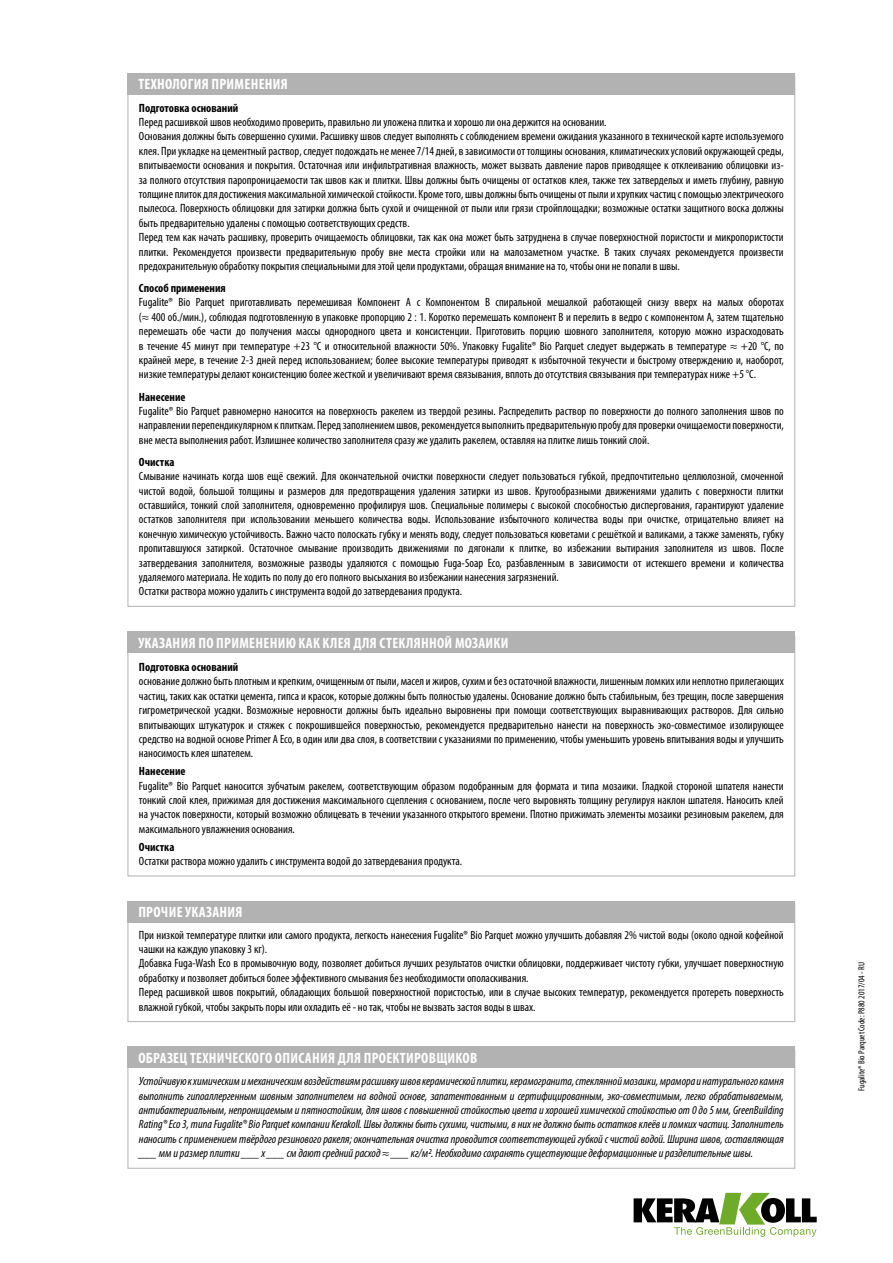
<style>
.page{position:relative;width:893px;height:1263px;background:#fff}
.page>*{position:absolute;margin:0;border:0;box-sizing:border-box;transform-origin:0 0}
.t1{font:700 condensed 15px "Myriad Pro";letter-spacing:.02em;color:#fff}
.t2{font:condensed 12px/14.4px "Myriad Pro";color:#000;text-align:justify}
.t3{font:italic condensed 12px/14.4px "Myriad Pro";color:#000;text-align:justify}
.t4{font:700 condensed 12px "Myriad Pro";color:#000}
.t5{font:condensed 9px "Myriad Pro";color:#000}
</style>
<div class="page">
<svg style="left:634px;top:1193px;width:183px;height:44px"></svg>
<div style="left:128px;top:73px;width:667px;height:21px;background:#b3b2b2"></div>
<div style="left:128px;top:903px;width:667px;height:119px;border:1px solid #b3b2b2"></div>
<div style="left:128px;top:901px;width:667px;height:21px;background:#b3b2b2"></div>
<div style="left:128px;top:1050px;width:667px;height:118px;border:1px solid #b3b2b2"></div>
<div style="left:128px;top:1047px;width:667px;height:21px;background:#b3b2b2"></div>
<div style="left:128px;top:631px;width:667px;height:22px;background:#b3b2b2"></div>
<p class="t1" style="left:138px;top:75px;width:151px">ТЕХНОЛОГИЯ ПРИМЕНЕНИЯ</p>
<p class="t4" style="left:139px;top:100px;width:101px">Подготовка оснований</p>
<p class="t2" style="left:139px;top:115px;width:646px;text-align:left">Перед расшивкой швов необходимо проверить, правильно ли уложена плитка и хорошо ли она держится на основании.<br>Основания должны быть совершенно сухими. Расшивку швов следует выполнять с соблюдением времени ожидания указанного в технической карте используемого клея. При укладке на цементный раствор, следует подождать не менее 7/14 дней, в зависимости от толщины основания, климатических условий окружающей среды, впитываемости основания и покрытия. Остаточная или инфильтративная влажность, может вызвать давление паров приводящее к отклеиванию облицовки из&shy;за полного отсутствия паропроницаемости так швов как и плитки. Швы должны быть очищены от остатков клея, также тех затверделых и иметь глубину, равную толщине плиток для достижения максимальной химической стойкости. Кроме того, швы должны быть очищены от пыли и хрупких частиц с помощью электрического пылесоса. Поверхность облицовки для затирки должна быть сухой и очищенной от пыли или грязи стройплощадки; возможные остатки защитного воска должны быть предварительно удалены с помощью соответствующих средств.<br>Перед тем как начать расшивку, проверить очищаемость облицовки, так как она может быть затруднена в случае поверхностной пористости и микропористости плитки. Рекомендуется произвести предварительную пробу вне места стройки или на малозаметном участке. В таких случаях рекомендуется произвести предохранительную обработку покрытия специальными для этой цели продуктами, обращая внимание на то, чтобы они не попали в швы.</p>
<p class="t4" style="left:139px;top:281px;width:88px">Способ применения</p>
<p class="t2" style="left:139px;top:295px;width:646px">Fugalite® Bio Parquet приготавливать перемешивая Компонент А с Компонентом В спиральной мешалкой работающей снизу вверх на малых оборотах (≈ 400 об./мин.), соблюдая подготовленную в упаковке пропорцию 2 : 1. Коротко перемешать компонент B и перелить в ведро с компонентом А, затем тщательно перемешать обе части до получения массы однородного цвета и консистенции. Приготовить порцию шовного заполнителя, которую можно израсходовать в течение 45 минут при температуре +23 °C и относительной влажности 50%. Упаковку Fugalite® Bio Parquet следует выдержать в температуре ≈ +20 °C, по крайней мере, в течение 2-3 дней перед использованием; более высокие температуры приводят к избыточной текучести и быстрому отверждению и, наоборот, низкие температуры делают консистенцию более жесткой и увеличивают время связывания, вплоть до отсутствия связывания при температурах ниже +5 °C.</p>
<p class="t4" style="left:139px;top:389px;width:48px">Нанесение</p>
<p class="t2" style="left:139px;top:404px;width:646px">Fugalite® Bio Parquet равномерно наносится на поверхность ракелем из твердой резины. Распределить раствор по поверхности до полного заполнения швов по направлении перепендикулярном к плиткам. Перед заполнением швов, рекомендуется выполнить предварительную пробу для проверки очищаемости поверхности, вне места выполнения работ. Излишнее количество заполнителя сразу же удалить ракелем, оставляя на плитке лишь тонкий слой.</p>
<p class="t4" style="left:139px;top:454px;width:37px">Очистка</p>
<p class="t2" style="left:139px;top:469px;width:646px;text-align:left">Смывание начинать когда шов ещё свежий. Для окончательной очистки поверхности следует пользоваться губкой, предпочтительно целлюлозной, смоченной чистой водой, большой толщины и размеров для предотвращения удаления затирки из швов. Кругообразными движениями удалить с поверхности плитки оставшийся, тонкий слой заполнителя, одновременно профилируя шов. Специальные полимеры с высокой способностью диспергования, гарантируют удаление остатков заполнителя при использовании меньшего количества воды. Использование избыточного количества воды при очистке, отрицательно влияет на конечную химическую устойчивость. Важно часто полоскать губку и менять воду, следует пользоваться кюветами с решёткой и валиками, а также заменять, губку пропитавшуюся затиркой. Остаточное смывание производить движениями по дягонали к плитке, во избежании вытирания заполнителя из швов. После затвердевания заполнителя, возможные разводы удаляются с помощью Fuga-Soap Eco, разбавленным в зависимости от истекшего времени и количества удаляемого материала. Не ходить по полу до его полного высыхания во избежании нанесения загрязнений.<br>Остатки раствора можно удалить с инструмента водой до затвердевания продукта.</p>
<p class="t1" style="left:138px;top:633px;width:372px">УКАЗАНИЯ ПО ПРИМЕНЕНИЮ КАК КЛЕЯ ДЛЯ СТЕКЛЯННОЙ МОЗАИКИ</p>
<p class="t4" style="left:139px;top:659px;width:101px">Подготовка оснований</p>
<p class="t2" style="left:139px;top:674px;width:646px">основание должно быть плотным и крепким, очищенным от пыли, масел и жиров, сухим и без остаточной влажности, лишенным ломких или неплотно прилегающих частиц, таких как остатки цемента, гипса и красок, которые должны быть полностью удалены. Основание должно быть стабильным, без трещин, после завершения гигрометрической усадки. Возможные неровности должны быть идеально выровнены при помощи соответствующих выравнивающих растворов. Для сильно впитывающих штукатурок и стяжек с покрошившейся поверхностью, рекомендуется предварительно нанести на поверхность эко-совместимое изолирующее средство на водной основе Primer A Eco, в один или два слоя, в соответствии с указаниями по применению, чтобы уменьшить уровень впитывания воды и улучшить наносимость клея шпателем.</p>
<p class="t4" style="left:139px;top:764px;width:48px">Нанесение</p>
<p class="t2" style="left:139px;top:778px;width:646px">Fugalite® Bio Parquet наносится зубчатым ракелем, соответствующим образом подобранным для формата и типа мозаики. Гладкой стороной шпателя нанести тонкий слой клея, прижимая для достижения максимального сцепления с основанием, после чего выровнять толщину регулируя наклон шпателя. Наносить клей на участок поверхности, который возможно облицевать в течении указанного открытого времени. Плотно прижимать элементы мозаики резиновым ракелем, для максимального увлажнения основания.</p>
<p class="t4" style="left:139px;top:839px;width:37px">Очистка</p>
<p class="t2" style="left:139px;top:854px;width:325px">Остатки раствора можно удалить с инструмента водой до затвердевания продукта.</p>
<p class="t1" style="left:138px;top:903px;width:106px">ПРОЧИЕ УКАЗАНИЯ</p>
<p class="t2" style="left:139px;top:927px;width:646px;text-align:left">При низкой температуре плитки или самого продукта, легкость нанесения Fugalite® Bio Parquet можно улучшить добавляя 2% чистой воды (около одной кофейной чашки на каждую упаковку 3 кг).<br>Добавка Fuga-Wash Eco в промывочную воду, позволяет добиться лучших результатов очистки облицовки, поддерживает чистоту губки, улучшает поверхностную обработку и позволяет добиться более эффективного смывания без необходимости ополаскивания.<br>Перед расшивкой швов покрытий, обладающих большой поверхностной пористостью, или в случае высоких температур, рекомендуется протереть поверхность влажной губкой, чтобы закрыть поры или охладить её - но так, чтобы не вызвать застоя воды в швах.</p>
<p class="t1" style="left:138px;top:1049px;width:340px">ОБРАЗЕЦ ТЕХНИЧЕСКОГО ОПИСАНИЯ ДЛЯ ПРОЕКТИРОВЩИКОВ</p>
<p class="t3" style="left:139px;top:1074px;width:646px">Устойчивую к химическим и механическим воздействиям расшивку швов керамической плитки, керамогранита, стеклянной мозаики, мрамора и натурального камня выполнить гипоаллергенным шовным заполнителем на водной основе, запатентованным и сертифицированным, эко-совместимым, легко обрабатываемым, антибактериальным, непроницаемым и пятностойким, для швов с повышенной стойкостью цвета и хорошей химической стойкостью от 0 до 5 мм, GreenBuilding Rating® Eco 3, типа Fugalite® Bio Parquet компании Kerakoll. Швы должны быть сухими, чистыми, в них не должно быть остатков клеёв и ломких частиц. Заполнитель наносить с применением твёрдого резинового ракеля; окончательная очистка проводится соответствующей губкой с чистой водой. Ширина швов, составляющая ___ мм и размер плитки ___ x ___ см дают средний расход ≈ ___ кг/м2. Необходимо сохранять существующие деформационные и разделительные швы.</p>
<p class="t5" style="left:856px;top:1091px;width:130px;rotate:-90deg">Fugalite® Bio Parquet Code: P880 2017/04 - RU</p>
</div>
